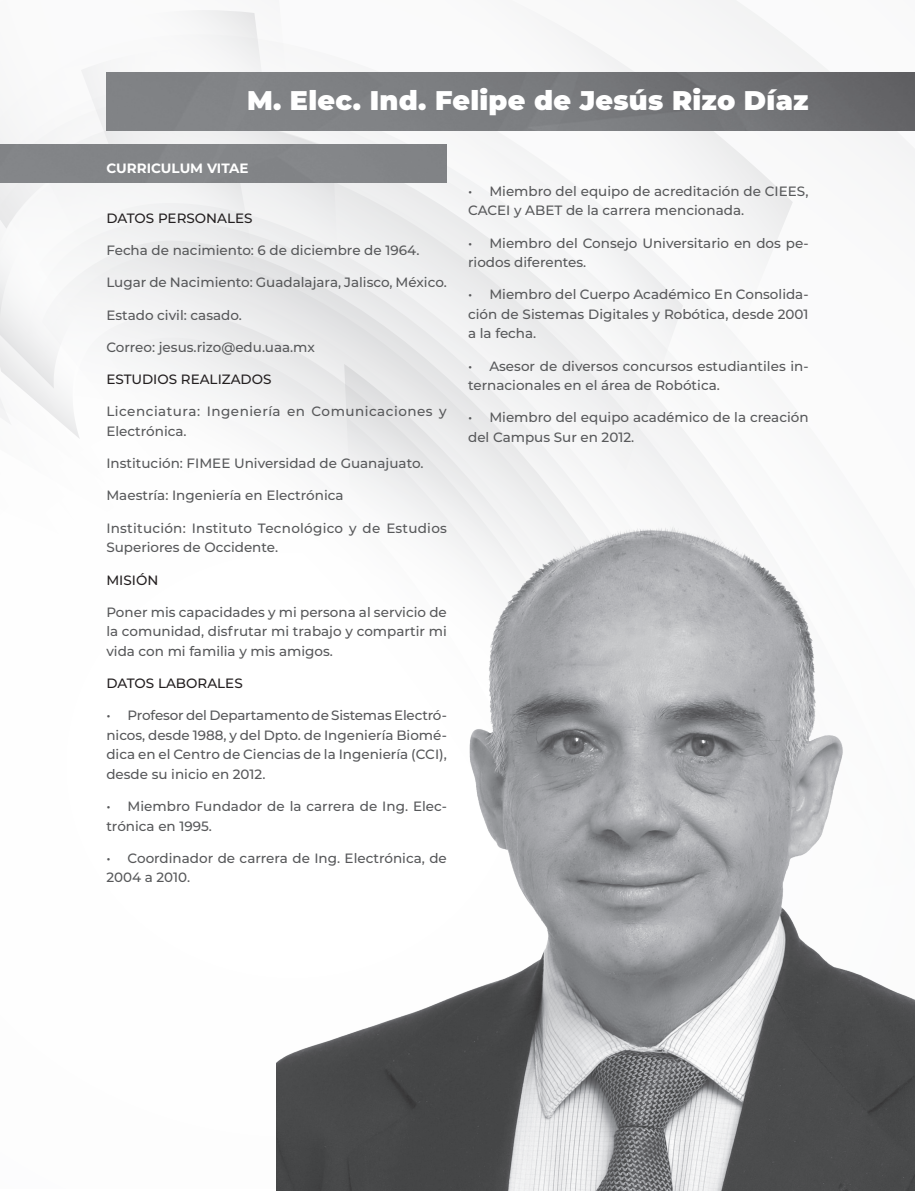
<style>
.page{position:relative;width:915px;height:1191px;background:#fff}
.page>*{position:absolute;margin:0;border:0;box-sizing:border-box;transform-origin:0 0}
.t1{font:900 27px "Montserrat";letter-spacing:.01em;color:#fff}
.t2{font:500 13.5px/19.5px "Montserrat";color:#57585a}
.t3{font:500 13.5px/19.5px "Montserrat";letter-spacing:.02em;color:#57585a}
.t4{font:500 13.5px "Montserrat";color:#231f20}
.t5{font:500 13.5px/19.5px "Montserrat";letter-spacing:.035em;color:#57585a}
.t6{font:700 13.5px "Montserrat";color:#fff}
</style>
<div class="page">
<svg style="left:0;top:0;width:914px;height:508px"></svg>
<div style="left:0;top:144px;width:446px;height:39px;background:#838588"></div>
<img style="left:276px;top:508px;width:638px;height:683px">
<img style="left:106px;top:72px;width:808px;height:59px">
<h1 class="t1" style="left:247px;top:80px;width:563px">M. Elec. Ind. Felipe de Jesús Rizo Díaz</h1>
<p class="t6" style="left:106px;top:158px;width:144px">CURRICULUM VITAE</p>
<p class="t4" style="left:106px;top:209px;width:148px">DATOS PERSONALES</p>
<p class="t2" style="left:106px;top:240px;width:314px">Fecha de nacimiento: 6 de diciembre de 1964.</p>
<p class="t2" style="left:106px;top:272px;width:342px">Lugar de Nacimiento: Guadalajara, Jalisco, México.</p>
<p class="t2" style="left:106px;top:304px;width:137px">Estado civil: casado.</p>
<p class="t2" style="left:106px;top:337px;width:210px">Correo: jesus.rizo@edu.uaa.mx</p>
<p class="t4" style="left:106px;top:370px;width:166px">ESTUDIOS REALIZADOS</p>
<p class="t5" style="left:106px;top:401px;width:342px">Licenciatura: Ingeniería en Comunicaciones y<br>Electrónica.</p>
<p class="t2" style="left:106px;top:453px;width:318px">Institución: FIMEE Universidad de Guanajuato.</p>
<p class="t2" style="left:106px;top:485px;width:238px">Maestría: Ingeniería en Electrónica</p>
<p class="t3" style="left:106px;top:517px;width:342px">Institución: Instituto Tecnológico y de Estudios<br>Superiores de Occidente.</p>
<p class="t4" style="left:106px;top:570px;width:53px">MISIÓN</p>
<p class="t2" style="left:106px;top:601px;width:342px;text-align:justify">Poner mis capacidades y mi persona al servicio de la comunidad, disfrutar mi trabajo y compartir mi vida con mi familia y mis amigos.</p>
<p class="t4" style="left:106px;top:674px;width:138px">DATOS LABORALES</p>
<p class="t2" style="left:106px;top:705px;width:342px;text-align:justify">• Profesor del Departamento de Sistemas Electró&shy;nicos, desde 1988, y del Dpto. de Ingeniería Biomé&shy;dica en el Centro de Ciencias de la Ingeniería (CCI), desde su inicio en 2012.</p>
<p class="t2" style="left:106px;top:796px;width:342px">• Miembro Fundador de la carrera de Ing. Elec&shy;trónica en 1995.</p>
<p class="t2" style="left:106px;top:847px;width:342px">• Coordinador de carrera de Ing. Electrónica, de<br>2004 a 2010.</p>
<p class="t2" style="left:468px;top:181px;width:342px">• Miembro del equipo de acreditación de CIEES,<br>CACEI y ABET de la carrera mencionada.</p>
<p class="t2" style="left:468px;top:232px;width:342px">• Miembro del Consejo Universitario en dos pe&shy;riodos diferentes.</p>
<p class="t2" style="left:468px;top:284px;width:342px;text-align:justify">• Miembro del Cuerpo Académico En Consolida&shy;ción de Sistemas Digitales y Robótica, desde 2001 a la fecha.</p>
<p class="t2" style="left:468px;top:355px;width:342px">• Asesor de diversos concursos estudiantiles in&shy;ternacionales en el área de Robótica.</p>
<p class="t2" style="left:468px;top:407px;width:342px">• Miembro del equipo académico de la creación del Campus Sur en 2012.</p>
</div>
